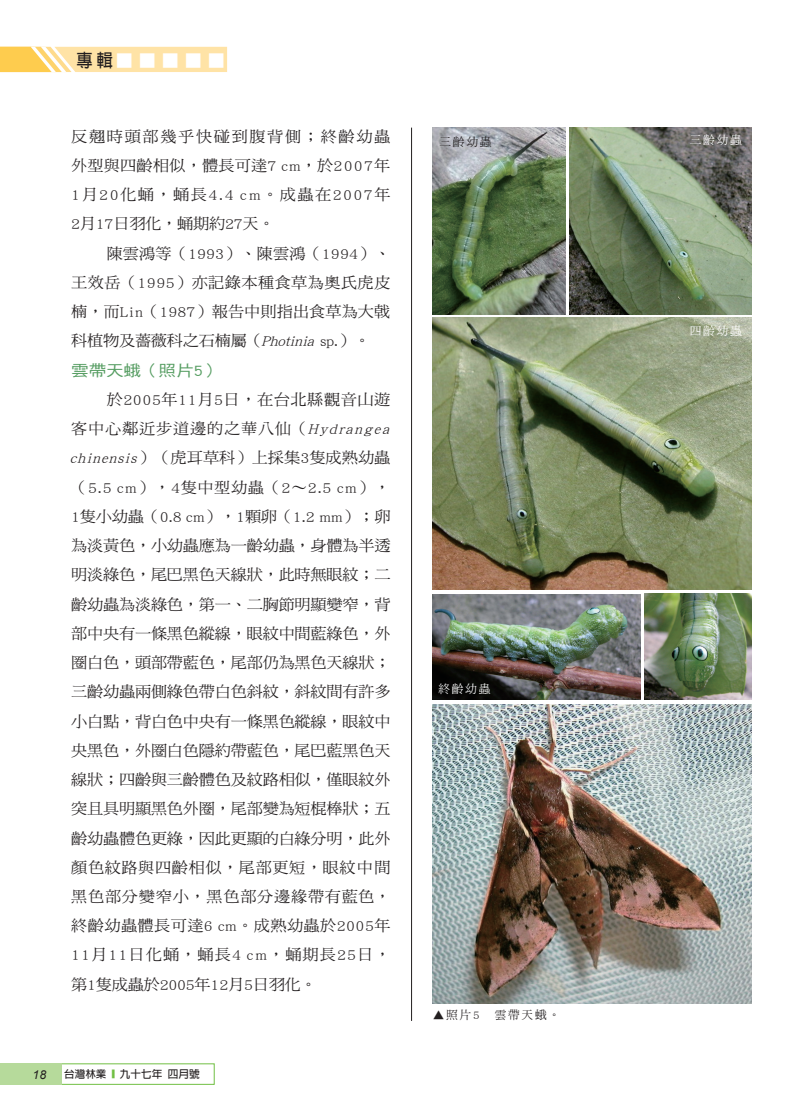
<style>
.page{position:relative;width:808px;height:1106px;background:#fff}
.page>*{position:absolute;margin:0;border:0;box-sizing:border-box;transform-origin:0 0}
.內文{font:15.45px/29.2px "DF Ming Std W5";letter-spacing:-.015em;color:#231f20;text-align:justify;scale:1.05 1}
.c小標{font:15.45px "DF Hei Std W5";letter-spacing:-.015em;color:#569d62;scale:1.15 1}
.t1{font:700 14.4px "AR Hei B5";color:#fff}
.正常{font:italic 12.15px "Arial";color:#231f20}
.照片說{font:11.7px "DF Ming Std W5";letter-spacing:.15em;color:#231f20}
.照片說-2{font:11.7px "DF Ming Std W5";letter-spacing:.15em;color:#fff}
.正常-2{font:700 10.65px "AR Hei B5";color:#231f20}
.s1{font-size:18px;color:#231f20}
.s2{font-style:italic}
.s3{color:#71bf44}
</style>
<div class="page">
<div style="left:0;top:1063px;width:62px;height:21px;background:#b6da9b"></div>
<svg style="left:0;top:47px;width:227px;height:25px;background:#fedf98"></svg>
<hr style="left:411px;top:128px;width:1px;height:892px;background:#231f20">
<img style="left:433px;top:128px;width:133px;height:187px">
<img style="left:433px;top:318px;width:319px;height:272px">
<img style="left:433px;top:704px;width:319px;height:299px">
<img style="left:570px;top:128px;width:182px;height:186px">
<img style="left:433px;top:594px;width:207px;height:105px">
<img style="left:644px;top:594px;width:108px;height:105px">
<p class="t1" style="left:77px;top:53px;width:149px"><span class="s1">專輯</span>█████</p>
<p class="內文" style="left:71px;top:121px;width:306px">反翹時頭部幾乎快碰到腹背側；終齡幼蟲外型與四齡相似，體長可達7 cm，於2007年1月20化蛹，蛹長4.4 cm。成蟲在2007年2月17日羽化，蛹期約27天。</p>
<p class="內文" style="left:71px;top:238px;width:306px;text-indent:35px">陳雲鴻等（1993）、陳雲鴻（1994）、王效岳（1995）亦記錄本種食草為奧氏虎皮楠，而Lin（1987）報告中則指出食草為大戟科植物及薔薇科之石楠屬（<span class="s2">Photinia</span> sp.）。</p>
<p class="c小標" style="left:71px;top:362px;width:131px">雲帶天蛾（照片5）</p>
<p class="內文" style="left:70px;top:384px;width:310px;text-align:left;text-indent:37px">於2005年11月5日，在台北縣觀音山遊客中心鄰近步道邊的之華八仙（<span class="s2">Hydrangea chinensis</span>）（虎耳草科）上採集3隻成熟幼蟲（5.5 cm），4隻中型幼蟲（2∼2.5 cm），<br>1隻小幼蟲（0.8 cm），1顆卵（1.2 mm）；卵為淡黃色，小幼蟲應為一齡幼蟲，身體為半透明淡綠色，尾巴黑色天線狀，此時無眼紋；二齡幼蟲為淡綠色，第一、二胸節明顯變窄，背部中央有一條黑色縱線，眼紋中間藍綠色，外圈白色，頭部帶藍色，尾部仍為黑色天線狀；三齡幼蟲兩側綠色帶白色斜紋，斜紋間有許多小白點，背白色中央有一條黑色縱線，眼紋中央黑色，外圈白色隱約帶藍色，尾巴藍黑色天線狀；四齡與三齡體色及紋路相似，僅眼紋外突且具明顯黑色外圈，尾部變為短棍棒狀；五齡幼蟲體色更綠，因此更顯的白綠分明，此外顏色紋路與四齡相似，尾部更短，眼紋中間黑色部分變窄小，黑色部分邊緣帶有藍色，終齡幼蟲體長可達6 cm。成熟幼蟲於2005年<br>11月11日化蛹，蛹長4 cm，蛹期長25日，第1隻成蟲於2005年12月5日羽化。</p>
<p class="正常" style="left:33px;top:1066px;width:15px">18</p>
<p class="正常-2" style="left:64px;top:1068px;width:137px">台灣林業 <span class="s3">■</span> 九十七年 四月號</p>
<p class="照片說" style="left:439px;top:136px;width:54px">三齡幼蟲</p>
<p class="照片說-2" style="left:690px;top:133px;width:54px">三齡幼蟲</p>
<p class="照片說-2" style="left:690px;top:325px;width:54px">四齡幼蟲</p>
<p class="照片說-2" style="left:438px;top:682px;width:54px">終齡幼蟲</p>
<p class="照片說" style="left:433px;top:1008px;width:129px">▲照片5　雲帶天蛾。</p>
</div>
